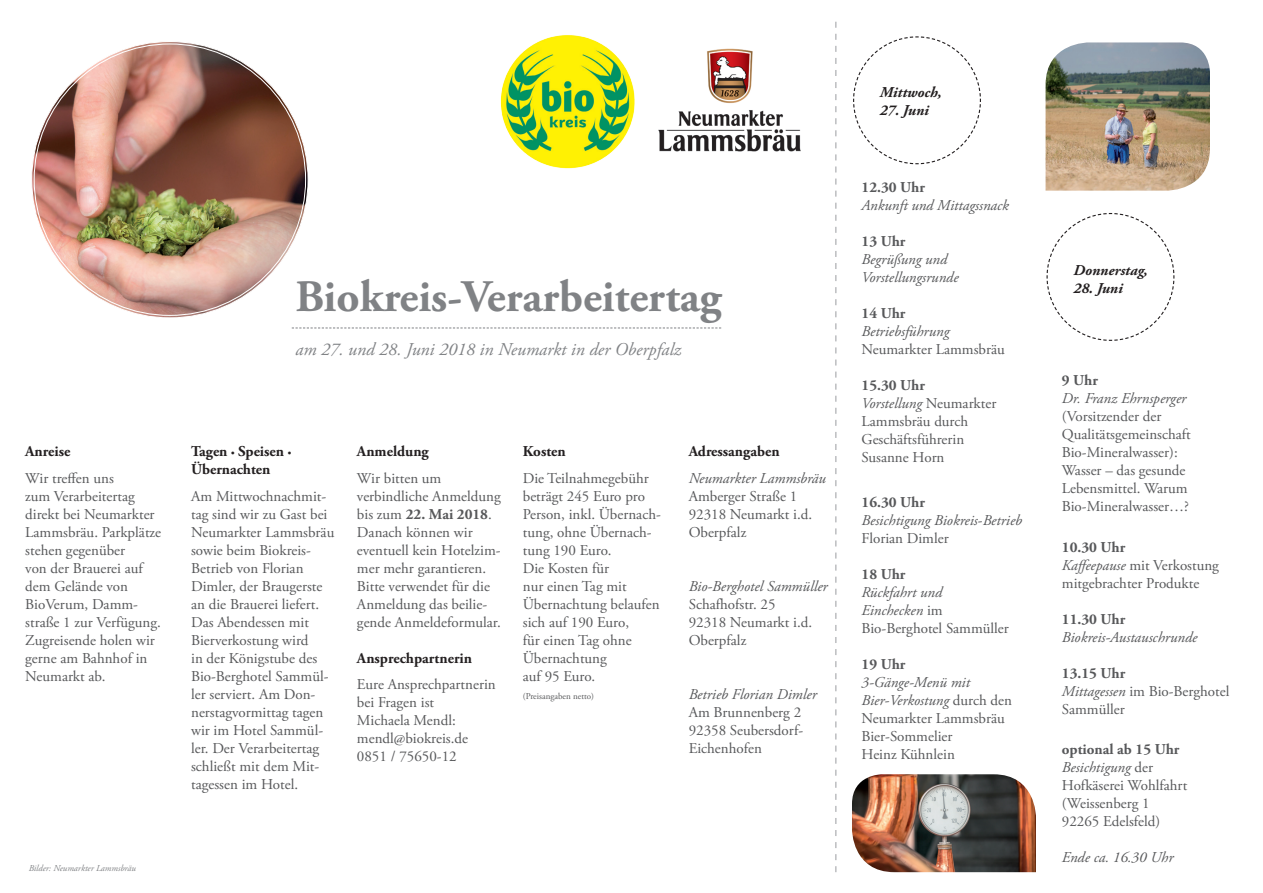
<style>
.page{position:relative;width:1263px;height:893px;background:#fff}
.page>*{position:absolute;margin:0;border:0;box-sizing:border-box;transform-origin:0 0}
.t1{font:700 45px "Adobe Garamond Pro";color:#808285}
.t2{font:italic 18px "Adobe Garamond Pro";color:#808285}
.t3{font:15px/18px "Adobe Garamond Pro";color:#57585a}
.t4{font:italic 15px/18px "Adobe Garamond Pro";color:#57585a}
.t5{font:700 15px/18px "Adobe Garamond Pro";color:#231f20}
.t6{font:700 15px "Adobe Garamond Pro";color:#57585a}
.t7{font:italic 700 15px "Adobe Garamond Pro";color:#231f20}
.t8{font:italic 9px "Adobe Garamond Pro";color:#808285}
.t9{font:9px "Adobe Garamond Pro";color:#57585a}
.s1{font-size:9px}
.s2{font-weight:700}
.s3{font-style:italic}
.s4{font-weight:700;font-style:normal}
.s5{font-style:normal}
</style>
<div class="page">
<img style="left:658px;top:48px;width:143px;height:104px">
<svg style="left:853px;top:36px;width:128px;height:129px"></svg>
<svg style="left:1046px;top:213px;width:129px;height:128px"></svg>
<svg style="left:835px;top:22px;width:1px;height:850px"></svg>
<img style="left:32px;top:41px;width:276px;height:277px;border-radius:138px">
<img style="left:500px;top:35px;width:135px;height:134px">
<svg style="left:292px;top:328px;width:429px;height:1px"></svg>
<img style="left:1045px;top:42px;width:165px;height:149px">
<img style="left:852px;top:774px;width:184px;height:98px">
<h1 class="t1" style="left:296px;top:271px;width:427px">Biokreis-Verarbeitertag</h1>
<p class="t2" style="left:296px;top:338px;width:387px">am 27. und 28. Juni 2018 in Neumarkt in der Oberpfalz</p>
<p class="t5" style="left:25px;top:443px;width:47px">Anreise</p>
<p class="t3" style="left:25px;top:469px;width:137px">Wir treffen uns<br>zum Verarbeitertag direkt bei Neumarkter<br>Lammsbräu. Parkplätze stehen gegenüber<br>von der Brauerei auf dem Gelände von<br>BioVerum, Damm&shy;straße 1 zur Verfügung.<br>Zugreisende holen wir gerne am Bahnhof in<br>Neumarkt ab.</p>
<p class="t8" style="left:29px;top:863px;width:109px">Bilder: Neumarkter Lammsbräu</p>
<p class="t5" style="left:191px;top:443px;width:102px">Tagen <span class="s1">•</span> Speisen <span class="s1">•<br></span>Übernachten</p>
<p class="t3" style="left:191px;top:487px;width:145px">Am Mittwochnachmit&shy;tag sind wir zu Gast bei<br>Neumarkter Lammsbräu sowie beim Biokreis-<br>Betrieb von Florian<br>Dimler, der Braugerste an die Brauerei liefert.<br>Das Abendessen mit<br>Bierverkostung wird<br>in der Königstube des<br>Bio-Berghotel Sammül&shy;ler serviert. Am Don&shy;nerstagvormittag tagen wir im Hotel Sammül&shy;ler. Der Verarbeitertag schließt mit dem Mit&shy;tagessen im Hotel.</p>
<p class="t5" style="left:357px;top:443px;width:73px">Anmeldung</p>
<p class="t3" style="left:357px;top:469px;width:145px">Wir bitten um verbindliche Anmeldung bis zum <span class="s2">22. Mai 2018</span>.<br>Danach können wir eventuell kein Hotelzim&shy;mer mehr garantieren.<br>Bitte verwendet für die<br>Anmeldung das beilie&shy;gende Anmeldeformular.</p>
<p class="t5" style="left:357px;top:649px;width:117px">Ansprechpartnerin</p>
<p class="t3" style="left:357px;top:676px;width:140px">Eure Ansprechpartnerin bei Fragen ist<br>Michaela Mendl: mendl@biokreis.de<br>0851 / 75650-12</p>
<p class="t5" style="left:523px;top:443px;width:44px">Kosten</p>
<p class="t3" style="left:523px;top:469px;width:139px">Die Teilnahmegebühr beträgt 245 Euro pro<br>Person, inkl. Übernach&shy;tung, ohne Übernach&shy;tung 190 Euro.<br>Die Kosten für<br>nur einen Tag mit<br>Übernachtung belaufen sich auf 190 Euro,<br>für einen Tag ohne<br>Übernachtung<br>auf 95 Euro.</p>
<p class="t9" style="left:523px;top:690px;width:73px">(Preisangaben netto)</p>
<p class="t5" style="left:689px;top:443px;width:92px">Adressangaben</p>
<p class="t4" style="left:689px;top:469px;width:139px">Neumarkter Lammsbräu</p>
<p class="t3" style="left:689px;top:487px;width:125px">Amberger Straße 1<br>92318 Neumarkt i.d.<br>Oberpfalz</p>
<p class="t4" style="left:689px;top:577px;width:140px">Bio-Berghotel Sammüller</p>
<p class="t3" style="left:689px;top:595px;width:125px">Schafhofstr. 25<br>92318 Neumarkt i.d.<br>Oberpfalz</p>
<p class="t4" style="left:689px;top:685px;width:130px">Betrieb Florian Dimler</p>
<p class="t3" style="left:689px;top:703px;width:116px">Am Brunnenberg 2<br>92358 Seubersdorf-<br>Eichenhofen</p>
<p class="t7" style="left:880px;top:83px;width:63px">Mittwoch,</p>
<p class="t7" style="left:880px;top:101px;width:51px">27. Juni</p>
<p class="t6" style="left:861px;top:179px;width:65px">12.30 Uhr</p>
<p class="t4" style="left:861px;top:197px;width:149px">Ankunft und Mittagssnack</p>
<p class="t6" style="left:861px;top:233px;width:45px">13 Uhr</p>
<p class="t4" style="left:861px;top:251px;width:98px">Begrüßung und<br>Vorstellungsrunde</p>
<p class="t6" style="left:861px;top:305px;width:45px">14 Uhr</p>
<p class="t4" style="left:861px;top:323px;width:89px">Betriebsführung</p>
<p class="t3" style="left:861px;top:341px;width:145px">Neumarkter Lammsbräu</p>
<p class="t3" style="left:861px;top:377px;width:136px"><span class="s2">15.30 Uhr<br></span><span class="s3">Vorstellung</span> Neumarkter<br>Lammsbräu durch<br>Geschäftsführerin<br>Susanne Horn</p>
<p class="t4" style="left:861px;top:494px;width:162px"><span class="s4">16.30 Uhr<br></span>Besichtigung Biokreis<span class="s5">-</span>Betrieb<br><span class="s5">Florian Dimler</span></p>
<p class="t6" style="left:861px;top:565px;width:45px">18 Uhr</p>
<p class="t3" style="left:861px;top:584px;width:149px"><span class="s3">Rückfahrt und<br>Einchecken</span> im<br>Bio-Berghotel Sammüller</p>
<p class="t6" style="left:861px;top:655px;width:45px">19 Uhr</p>
<p class="t3" style="left:861px;top:674px;width:152px"><span class="s3">3-Gänge-Menü mit<br>Bier-Verkostung</span> durch den<br>Neumarkter Lammsbräu<br>Bier-Sommelier<br>Heinz Kühnlein</p>
<p class="t7" style="left:1074px;top:262px;width:76px">Donnerstag,</p>
<p class="t7" style="left:1074px;top:280px;width:51px">28. Juni</p>
<p class="t6" style="left:1062px;top:372px;width:38px">9 Uhr</p>
<p class="t4" style="left:1062px;top:390px;width:126px">Dr. Franz Ehrnsperger</p>
<p class="t3" style="left:1062px;top:408px;width:130px">(Vorsitzender der<br>Qualitätsgemeinschaft<br>Bio-Mineralwasser):<br>Wasser – das gesunde<br>Lebensmittel. Warum<br>Bio-Mineralwasser…?</p>
<p class="t3" style="left:1062px;top:538px;width:159px"><span class="s2">10.30 Uhr<br></span><span class="s3">Kaffeepause</span> mit Verkostung mitgebrachter Produkte</p>
<p class="t6" style="left:1062px;top:610px;width:65px">11.30 Uhr</p>
<p class="t4" style="left:1062px;top:628px;width:137px">Biokreis-Austauschrunde</p>
<p class="t3" style="left:1062px;top:664px;width:169px"><span class="s2">13.15 Uhr<br></span><span class="s3">Mittagessen</span> im Bio-Berghotel<br>Sammüller</p>
<p class="t3" style="left:1062px;top:741px;width:127px"><span class="s2">optional ab 15 Uhr<br></span><span class="s3">Besichtigung</span> der<br>Hofkäserei Wohlfahrt (Weissenberg 1<br>92265 Edelsfeld)</p>
<p class="t4" style="left:1062px;top:849px;width:113px">Ende ca. 16.30 Uhr</p>
</div>
